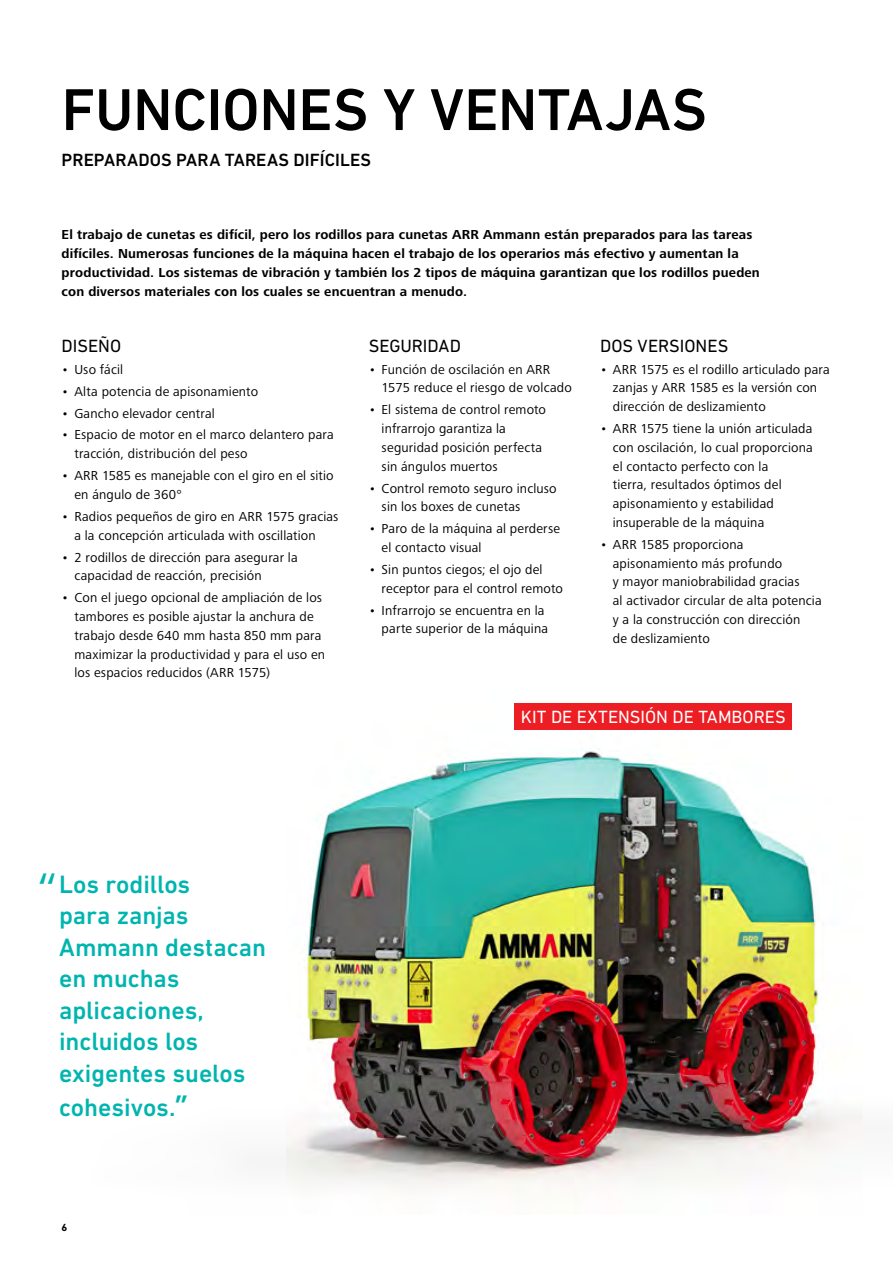
<style>
.page{position:relative;width:893px;height:1263px;background:#fff}
.page>*{position:absolute;margin:0;border:0;box-sizing:border-box;transform-origin:0 0}
.t1{font:500 60px "DIN Next LT Pro";letter-spacing:-.005em;color:#000}
.t2{font:48px "Frutiger Next LTW1 G";color:#00b5af}
.t3{font:500 25.5px/31.5px "DIN Next LT Pro";color:#00b5af}
.t4{font:500 18px "DIN Next LT Pro";letter-spacing:.005em;color:#000}
.t5{font:18px "DIN Next LT Pro";color:#000}
.t6{font:18px "DIN Next LT Pro";color:#fff}
.t7{font:13.5px/18.8px "Frutiger Next LTW1 G";letter-spacing:.01em;color:#000}
.t8{font:700 13.5px/18.8px "Frutiger Next LTW1 G";letter-spacing:.015em;color:#000}
.t9{font:700 10.5px "DIN Next LT Pro";color:#000}
.s1{font-family:"Frutiger Next LTW1 G";font-weight:700;font-size:28.5px}
</style>
<div class="page">
<img style="left:286px;top:751px;width:576px;height:439px">
<div style="left:514px;top:703px;width:278px;height:27px;background:#ed1d24"></div>
<h1 class="t1" style="left:62px;top:75px;width:647px">FUNCIONES Y VENTAJAS</h1>
<h3 class="t4" style="left:62px;top:149px;width:311px">PREPARADOS PARA TAREAS DIFÍCILES</h3>
<p class="t8" style="left:62px;top:226px;width:700px">El trabajo de cunetas es difícil, pero los rodillos para cunetas ARR Ammann están preparados para las tareas difíciles. Numerosas funciones de la máquina hacen el trabajo de los operarios más efectivo y aumentan la productividad. Los sistemas de vibración y también los 2 tipos de máquina garantizan que los rodillos pueden con diversos materiales con los cuales se encuentran a menudo.</p>
<h3 class="t5" style="left:62px;top:335px;width:61px">DISEÑO</h3>
<p class="t7" style="left:62px;top:360px;width:63px">• Uso fácil</p>
<p class="t7" style="left:62px;top:382px;width:198px">• Alta potencia de apisonamiento</p>
<p class="t7" style="left:62px;top:404px;width:155px">• Gancho elevador central</p>
<p class="t7" style="left:74px;top:426px;width:261px;text-indent:-13px">• Espacio de motor en el marco delantero para tracción, distribución del peso</p>
<p class="t7" style="left:74px;top:467px;width:261px;text-indent:-13px">• ARR 1585 es manejable con el giro en el sitio en ángulo de 360°</p>
<p class="t7" style="left:74px;top:507px;width:266px;text-indent:-13px">• Radios pequeños de giro en ARR 1575 gracias a la concepción articulada with oscillation</p>
<p class="t7" style="left:74px;top:548px;width:225px;text-indent:-13px">• 2 rodillos de dirección para asegurar la capacidad de reacción, precisión</p>
<p class="t7" style="left:74px;top:589px;width:252px;text-indent:-13px">• Con el juego opcional de ampliación de los tambores es posible ajustar la anchura de trabajo desde 640 mm hasta 850 mm para maximizar la productividad y para el uso en los espacios reducidos (ARR 1575)</p>
<h3 class="t5" style="left:369px;top:335px;width:94px">SEGURIDAD</h3>
<p class="t7" style="left:382px;top:360px;width:192px;text-indent:-13px">• Función de oscilación en ARR<br>1575 reduce el riesgo de volcado</p>
<p class="t7" style="left:382px;top:401px;width:166px;text-indent:-13px">• El sistema de control remoto infrarrojo garantiza la seguridad posición perfecta sin ángulos muertos</p>
<p class="t7" style="left:382px;top:479px;width:177px;text-indent:-13px">• Control remoto seguro incluso sin los boxes de cunetas</p>
<p class="t7" style="left:382px;top:520px;width:180px;text-indent:-13px">• Paro de la máquina al perderse el contacto visual</p>
<p class="t7" style="left:382px;top:560px;width:183px;text-indent:-13px">• Sin puntos ciegos; el ojo del receptor para el control remoto</p>
<p class="t7" style="left:369px;top:601px;width:181px;text-align:right">• Infrarrojo se encuentra en la parte superior de la máquina</p>
<h3 class="t5" style="left:600px;top:335px;width:130px">DOS VERSIONES</h3>
<p class="t7" style="left:613px;top:360px;width:218px;text-indent:-13px">• ARR 1575 es el rodillo articulado para zanjas y ARR 1585 es la versión con dirección de deslizamiento</p>
<p class="t7" style="left:613px;top:420px;width:201px;text-indent:-13px">• ARR 1575 tiene la unión articulada con oscilación, lo cual proporciona el contacto perfecto con la<br>tierra, resultados óptimos del apisonamiento y estabilidad insuperable de la máquina</p>
<p class="t7" style="left:613px;top:535px;width:210px;text-indent:-13px">• ARR 1585 proporciona apisonamiento más profundo<br>y mayor maniobrabilidad gracias<br>al activador circular de alta potencia y a la construcción con dirección<br>de deslizamiento</p>
<h3 class="t6" style="left:521px;top:707px;width:267px">KIT DE EXTENSIÓN DE TAMBORES</h3>
<h2 class="t2" style="left:38px;top:865px;width:23px">“</h2>
<h3 class="t3" style="left:59px;top:868px;width:209px">Los rodillos<br>para zanjas<br>Ammann destacan en muchas aplicaciones, incluidos los exigentes suelos</h3>
<h3 class="t3" style="left:59px;top:1092px;width:131px">cohesivos.<span class="s1">”</span></h3>
<p class="t9" style="left:62px;top:1221px;width:7px">6</p>
</div>
